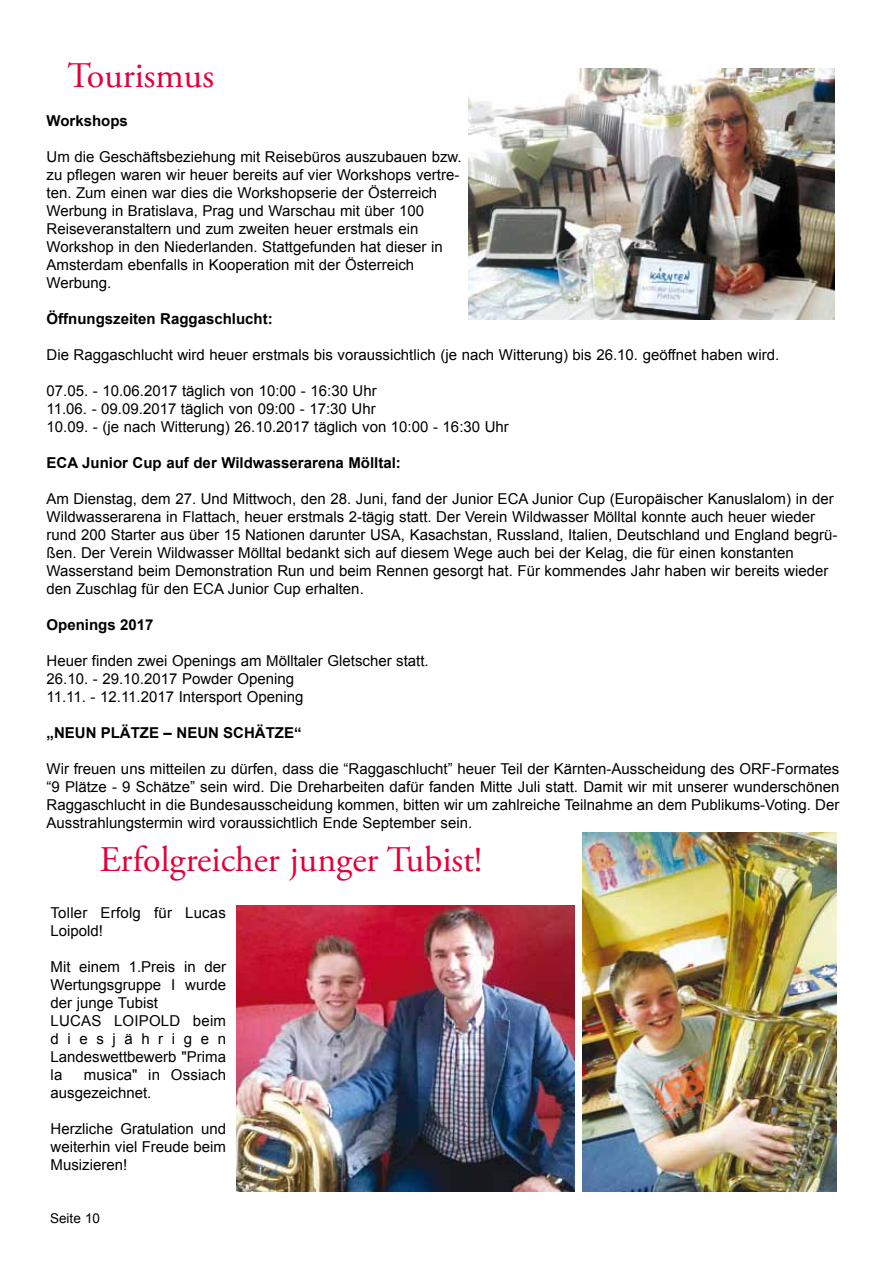
<style>
.page{position:relative;width:893px;height:1263px;background:#fff}
.page>*{position:absolute;margin:0;border:0;box-sizing:border-box;transform-origin:0 0}
.t1{font:36px "Adobe Garamond Pro";color:#e2003a}
.t2{font:15px/18px "Arial";color:#000}
.t3{font:700 15px "Arial";color:#000}
.t4{font:13.5px "Arial";color:#000}
</style>
<div class="page">
<img style="left:236px;top:906px;width:339px;height:285px">
<img style="left:583px;top:833px;width:253px;height:358px">
<img style="left:469px;top:68px;width:366px;height:252px">
<h1 class="t1" style="left:67px;top:54px;width:148px">Tourismus</h1>
<p class="t3" style="left:47px;top:111px;width:83px">Workshops</p>
<p class="t2" style="left:47px;top:148px;width:417px">Um die Geschäftsbeziehung mit Reisebüros auszubauen bzw. zu pflegen waren wir heuer bereits auf vier Workshops vertre&shy;ten. Zum einen war dies die Workshopserie der Österreich Werbung in Bratislava, Prag und Warschau mit über 100<br>Reiseveranstaltern und zum zweiten heuer erstmals ein Workshop in den Niederlanden. Stattgefunden hat dieser in Amsterdam ebenfalls in Kooperation mit der Österreich Werbung.</p>
<p class="t3" style="left:47px;top:309px;width:228px">Öffnungszeiten Raggaschlucht:</p>
<p class="t2" style="left:47px;top:346px;width:734px">Die Raggaschlucht wird heuer erstmals bis voraussichtlich (je nach Witterung) bis 26.10. geöffnet haben wird.</p>
<p class="t2" style="left:47px;top:382px;width:464px">07.05. - 10.06.2017 täglich von 10:00 - 16:30 Uhr<br>11.06. - 09.09.2017 täglich von 09:00 - 17:30 Uhr<br>10.09. - (je nach Witterung) 26.10.2017 täglich von 10:00 - 16:30 Uhr</p>
<p class="t3" style="left:47px;top:453px;width:356px">ECA Junior Cup auf der Wildwasserarena Mölltal:</p>
<p class="t2" style="left:47px;top:490px;width:792px">Am Dienstag, dem 27. Und Mittwoch, den 28. Juni, fand der Junior ECA Junior Cup (Europäischer Kanuslalom) in der Wildwasserarena in Flattach, heuer erstmals 2-tägig statt. Der Verein Wildwasser Mölltal konnte auch heuer wieder rund 200 Starter aus über 15 Nationen darunter USA, Kasachstan, Russland, Italien, Deutschland und England begrü&shy;ßen. Der Verein Wildwasser Mölltal bedankt sich auf diesem Wege auch bei der Kelag, die für einen konstanten Wasserstand beim Demonstration Run und beim Rennen gesorgt hat. Für kommendes Jahr haben wir bereits wieder den Zuschlag für den ECA Junior Cup erhalten.</p>
<p class="t3" style="left:47px;top:615px;width:109px">Openings 2017</p>
<p class="t2" style="left:47px;top:652px;width:384px">Heuer finden zwei Openings am Mölltaler Gletscher statt.<br>26.10. - 29.10.2017 Powder Opening<br>11.11. - 12.11.2017 Intersport Opening</p>
<p class="t3" style="left:47px;top:723px;width:257px">„NEUN PLÄTZE – NEUN SCHÄTZE“</p>
<p class="t2" style="left:47px;top:760px;width:794px;text-align:justify">Wir freuen uns mitteilen zu dürfen, dass die “Raggaschlucht” heuer Teil der Kärnten-Ausscheidung des ORF-Formates “9 Plätze - 9 Schätze” sein wird. Die Dreharbeiten dafür fanden Mitte Juli statt. Damit wir mit unserer wunderschönen Raggaschlucht in die Bundesausscheidung kommen, bitten wir um zahlreiche Teilnahme an dem Publikums-Voting. Der Ausstrahlungstermin wird voraussichtlich Ende September sein.</p>
<h1 class="t1" style="left:100px;top:838px;width:384px">Erfolgreicher junger Tubist!</h1>
<p class="t2" style="left:51px;top:904px;width:177px">Toller Erfolg für Lucas<br>Loipold!</p>
<p class="t2" style="left:51px;top:958px;width:177px">Mit einem 1.Preis in der<br>Wertungsgruppe I wurde der junge Tubist<br>LUCAS LOIPOLD beim diesjährigen<br>Landeswettbewerb "Prima la</p>
<p class="t2" style="left:51px;top:1066px;width:177px;text-indent:33px">musica" in Ossiach ausgezeichnet.</p>
<p class="t2" style="left:51px;top:1120px;width:177px;text-align:justify">Herzliche Gratulation und weiterhin viel Freude beim Musizieren!</p>
<p class="t4" style="left:50px;top:1210px;width:51px">Seite 10</p>
</div>
